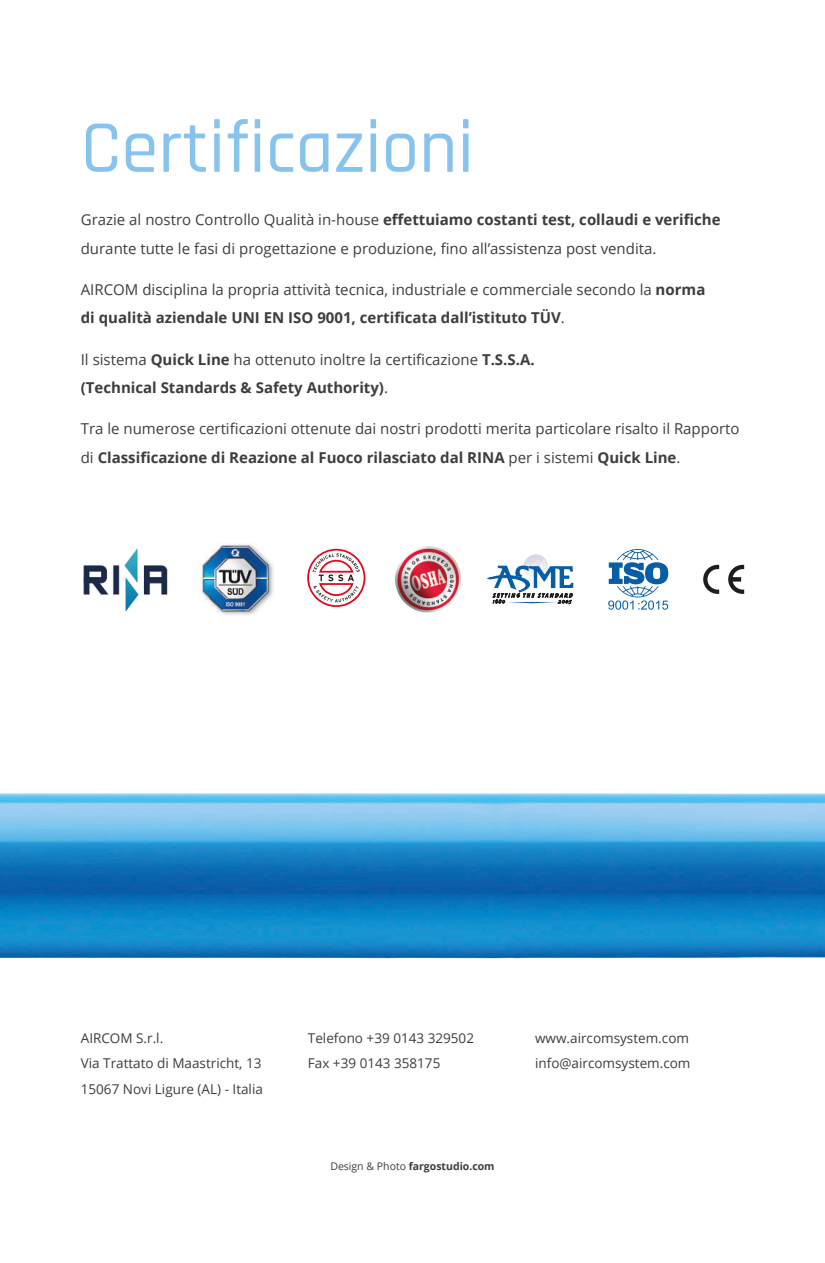
<style>
.page{position:relative;width:825px;height:1263px;background:#fff}
.page>*{position:absolute;margin:0;border:0;box-sizing:border-box;transform-origin:0 0}
.t1{font:500 75px "Rajdhani";color:#87c3ec}
.t2{font:15px/28.5px "Open Sans";color:#3d3d3c}
.t3{font:700 15px/28.5px "Open Sans";color:#3d3d3c}
.t4{font:13.5px/25.5px "Open Sans";color:#3d3d3c}
.t5{font:700 10.5px "Open Sans";color:#3d3d3c}
.s1{font-weight:700}
.s2{font-weight:400}
</style>
<div class="page">
<img style="left:0;top:793px;width:825px;height:166px">
<svg style="left:486px;top:554px;width:88px;height:51px"></svg>
<svg style="left:703px;top:565px;width:16px;height:29px"></svg>
<svg style="left:728px;top:565px;width:16px;height:29px"></svg>
<svg style="left:608px;top:549px;width:61px;height:61px"></svg>
<img style="left:395px;top:546px;width:65px;height:66px">
<img style="left:83px;top:548px;width:85px;height:64px">
<img style="left:201px;top:543px;width:73px;height:72px">
<svg style="left:307px;top:549px;width:58px;height:58px"></svg>
<h1 class="t1" style="left:81px;top:104px;width:395px">Certificazioni</h1>
<p class="t2" style="left:81px;top:205px;width:641px">Grazie al nostro Controllo Qualità in-house <span class="s1">effettuiamo costanti test, collaudi e verifiche </span>durante tutte le fasi di progettazione e produzione, fino all’assistenza post vendita.</p>
<p class="t2" style="left:81px;top:275px;width:626px">AIRCOM disciplina la propria attività tecnica, industriale e commerciale secondo la <span class="s1">norma di qualità aziendale UNI EN ISO 9001, certificata dall’istituto TÜV</span>.</p>
<p class="t3" style="left:81px;top:345px;width:455px"><span class="s2">Il sistema</span> Quick Line <span class="s2">ha ottenuto inoltre la certificazione</span> T.S.S.A. (Technical Standards &amp; Safety Authority)<span class="s2">.</span></p>
<p class="t2" style="left:81px;top:414px;width:660px">Tra le numerose certificazioni ottenute dai nostri prodotti merita particolare risalto il Rapporto di <span class="s1">Classificazione di Reazione al Fuoco rilasciato dal RINA</span> per i sistemi <span class="s1">Quick Line</span>.</p>
<p class="t4" style="left:81px;top:1025px;width:184px">AIRCOM S.r.l.<br>Via Trattato di Maastricht, 13<br>15067 Novi Ligure (AL) - Italia</p>
<p class="t4" style="left:308px;top:1025px;width:168px">Telefono +39 0143 329502<br>Fax +39 0143 358175</p>
<p class="t4" style="left:535px;top:1025px;width:157px">www.aircomsystem.com info@aircomsystem.com</p>
<p class="t5" style="left:330px;top:1158px;width:166px"><span class="s2">Design &amp; Photo</span> fargostudio.com</p>
</div>
